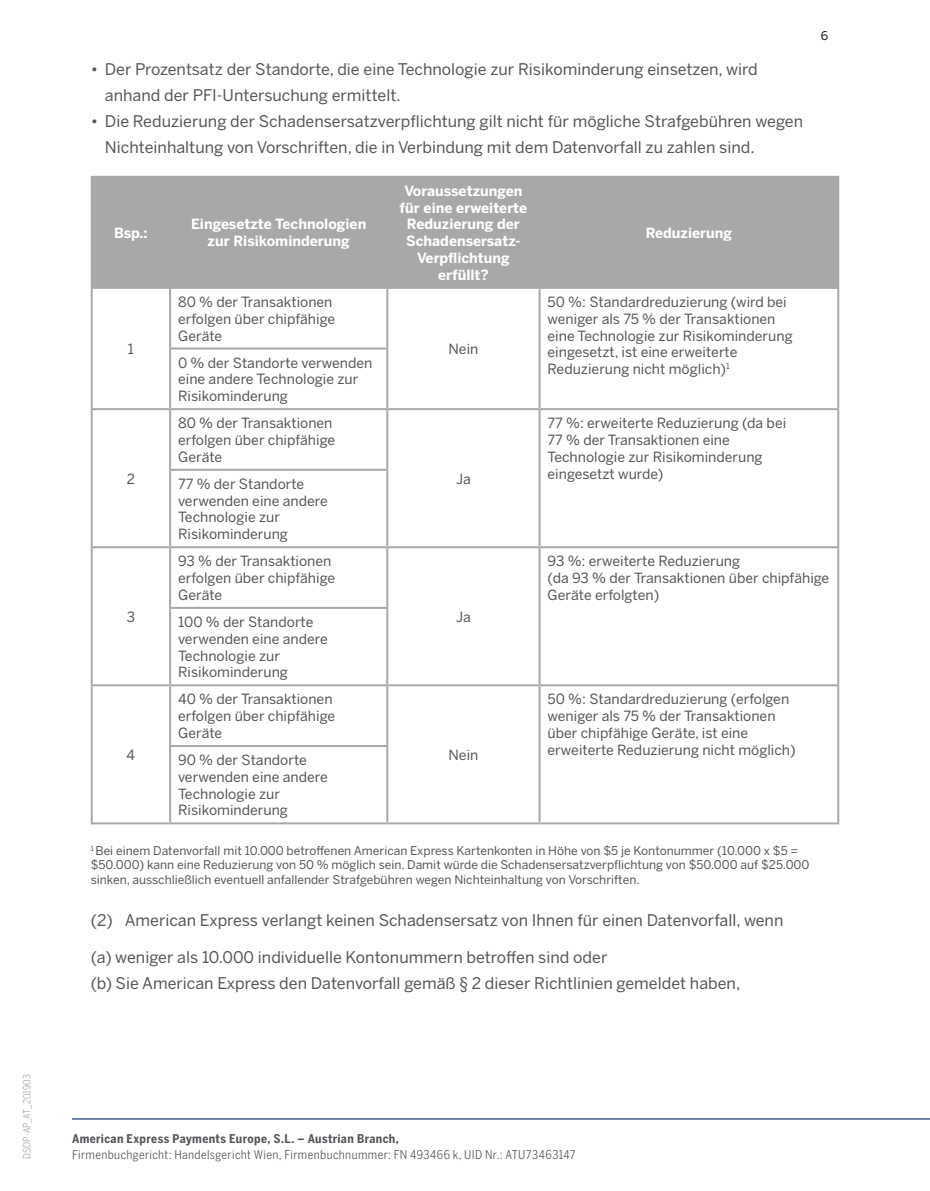
<style>
.page{position:relative;width:930px;height:1191px;background:#fff}
.page>*{position:absolute;margin:0;border:0;box-sizing:border-box;transform-origin:0 0}
.t1{font:16px/26px "Benton Sans";color:#54565a}
.t2{font:14px/16.8px "Benton Sans";color:#54565a}
.t3{font:700 14px/16.8px "Benton Sans";color:#fff;text-align:center}
.t4{font:12px/14.4px "Benton Sans";color:#54565a}
.t5{font:12px "Benton Sans Cond";letter-spacing:.03em;color:#54565a}
.t6{font:700 12px "Benton Sans Cond";letter-spacing:.03em;color:#54565a}
.t7{font:12px "Benton Sans";color:#181716}
.t8{font:10px "Benton Sans Cond";letter-spacing:.015em;color:#a7a8a9}
.t9{font:8.2px "Benton Sans";color:#54565a}
</style>
<div class="page">
<div style="left:93px;top:178px;width:744px;height:109px;background:#a7a8a9"></div>
<hr style="left:91px;top:178px;width:2px;height:109px;background:#a7a8a9">
<hr style="left:91px;top:176px;width:79px;height:2px;background:#a7a8a9">
<hr style="left:170px;top:176px;width:217px;height:2px;background:#a7a8a9">
<hr style="left:387px;top:176px;width:152px;height:2px;background:#a7a8a9">
<hr style="left:539px;top:176px;width:300px;height:2px;background:#a7a8a9">
<hr style="left:169px;top:178px;width:2px;height:109px;background:#a7a8a9">
<hr style="left:386px;top:178px;width:2px;height:109px;background:#a7a8a9">
<hr style="left:538px;top:178px;width:2px;height:109px;background:#a7a8a9">
<hr style="left:837px;top:178px;width:2px;height:109px;background:#a7a8a9">
<hr style="left:91px;top:289px;width:2px;height:59px;background:#a7a8a9">
<hr style="left:91px;top:348px;width:2px;height:60px;background:#a7a8a9">
<hr style="left:91px;top:287px;width:79px;height:2px;background:#a7a8a9">
<hr style="left:169px;top:289px;width:2px;height:58px;background:#a7a8a9">
<hr style="left:170px;top:287px;width:217px;height:2px;background:#a7a8a9">
<hr style="left:386px;top:289px;width:2px;height:58px;background:#a7a8a9">
<hr style="left:387px;top:287px;width:152px;height:2px;background:#a7a8a9">
<hr style="left:538px;top:289px;width:2px;height:59px;background:#a7a8a9">
<hr style="left:538px;top:348px;width:2px;height:60px;background:#a7a8a9">
<hr style="left:539px;top:287px;width:300px;height:2px;background:#a7a8a9">
<hr style="left:837px;top:289px;width:2px;height:59px;background:#a7a8a9">
<hr style="left:837px;top:348px;width:2px;height:60px;background:#a7a8a9">
<hr style="left:169px;top:349px;width:2px;height:59px;background:#a7a8a9">
<hr style="left:169px;top:347px;width:219px;height:2px;background:#a7a8a9">
<hr style="left:386px;top:349px;width:2px;height:59px;background:#a7a8a9">
<hr style="left:91px;top:410px;width:2px;height:60px;background:#a7a8a9">
<hr style="left:91px;top:470px;width:2px;height:76px;background:#a7a8a9">
<hr style="left:91px;top:548px;width:2px;height:60px;background:#a7a8a9">
<hr style="left:91px;top:608px;width:2px;height:76px;background:#a7a8a9">
<hr style="left:91px;top:686px;width:2px;height:60px;background:#a7a8a9">
<hr style="left:91px;top:746px;width:2px;height:76px;background:#a7a8a9">
<hr style="left:91px;top:408px;width:79px;height:2px;background:#a7a8a9">
<hr style="left:91px;top:546px;width:79px;height:2px;background:#a7a8a9">
<hr style="left:91px;top:684px;width:79px;height:2px;background:#a7a8a9">
<hr style="left:91px;top:822px;width:79px;height:2px;background:#a7a8a9">
<hr style="left:169px;top:410px;width:2px;height:59px;background:#a7a8a9">
<hr style="left:169px;top:471px;width:2px;height:75px;background:#a7a8a9">
<hr style="left:169px;top:548px;width:2px;height:59px;background:#a7a8a9">
<hr style="left:169px;top:609px;width:2px;height:75px;background:#a7a8a9">
<hr style="left:169px;top:686px;width:2px;height:59px;background:#a7a8a9">
<hr style="left:169px;top:747px;width:2px;height:75px;background:#a7a8a9">
<hr style="left:170px;top:408px;width:217px;height:2px;background:#a7a8a9">
<hr style="left:169px;top:469px;width:219px;height:2px;background:#a7a8a9">
<hr style="left:170px;top:546px;width:217px;height:2px;background:#a7a8a9">
<hr style="left:169px;top:607px;width:219px;height:2px;background:#a7a8a9">
<hr style="left:170px;top:684px;width:217px;height:2px;background:#a7a8a9">
<hr style="left:169px;top:745px;width:219px;height:2px;background:#a7a8a9">
<hr style="left:170px;top:822px;width:217px;height:2px;background:#a7a8a9">
<hr style="left:386px;top:410px;width:2px;height:59px;background:#a7a8a9">
<hr style="left:386px;top:471px;width:2px;height:75px;background:#a7a8a9">
<hr style="left:386px;top:548px;width:2px;height:59px;background:#a7a8a9">
<hr style="left:386px;top:609px;width:2px;height:75px;background:#a7a8a9">
<hr style="left:386px;top:686px;width:2px;height:59px;background:#a7a8a9">
<hr style="left:386px;top:747px;width:2px;height:75px;background:#a7a8a9">
<hr style="left:387px;top:408px;width:152px;height:2px;background:#a7a8a9">
<hr style="left:387px;top:546px;width:152px;height:2px;background:#a7a8a9">
<hr style="left:387px;top:684px;width:152px;height:2px;background:#a7a8a9">
<hr style="left:387px;top:822px;width:152px;height:2px;background:#a7a8a9">
<hr style="left:538px;top:410px;width:2px;height:60px;background:#a7a8a9">
<hr style="left:538px;top:470px;width:2px;height:76px;background:#a7a8a9">
<hr style="left:538px;top:548px;width:2px;height:60px;background:#a7a8a9">
<hr style="left:538px;top:608px;width:2px;height:76px;background:#a7a8a9">
<hr style="left:538px;top:686px;width:2px;height:60px;background:#a7a8a9">
<hr style="left:538px;top:746px;width:2px;height:76px;background:#a7a8a9">
<hr style="left:539px;top:408px;width:300px;height:2px;background:#a7a8a9">
<hr style="left:837px;top:410px;width:2px;height:60px;background:#a7a8a9">
<hr style="left:837px;top:470px;width:2px;height:76px;background:#a7a8a9">
<hr style="left:837px;top:548px;width:2px;height:60px;background:#a7a8a9">
<hr style="left:837px;top:608px;width:2px;height:76px;background:#a7a8a9">
<hr style="left:837px;top:686px;width:2px;height:60px;background:#a7a8a9">
<hr style="left:837px;top:746px;width:2px;height:76px;background:#a7a8a9">
<hr style="left:539px;top:546px;width:300px;height:2px;background:#a7a8a9">
<hr style="left:539px;top:684px;width:300px;height:2px;background:#a7a8a9">
<hr style="left:539px;top:822px;width:300px;height:2px;background:#a7a8a9">
<hr style="left:72px;top:1118px;width:858px;height:1px;background:#0e2e72">
<p class="t8" style="left:21px;top:1159px;width:87px;rotate:-90deg">DSOP-AP_AT_201903</p>
<p class="t1" style="left:105px;top:56px;width:654px;text-indent:-14px">• Der Prozentsatz der Standorte, die eine Technologie zur Risikominderung einsetzen, wird anhand der PFI-Untersuchung ermittelt.</p>
<p class="t1" style="left:105px;top:108px;width:700px;text-indent:-14px">• Die Reduzierung der Schadensersatzverpflichtung gilt nicht für mögliche Strafgebühren wegen<br>Nichteinhaltung von Vorschriften, die in Verbindung mit dem Datenvorfall zu zahlen sind.</p>
<p class="t3" style="left:114px;top:224px;width:35px">Bsp.:</p>
<p class="t3" style="left:191px;top:216px;width:177px">Eingesetzte Technologien zur Risikominderung</p>
<p class="t3" style="left:399px;top:182px;width:129px">Voraussetzungen für eine erweiterte<br>Reduzierung der<br>Schadensersatz-<br>Verpflichtung erfüllt?</p>
<p class="t3" style="left:646px;top:224px;width:88px">Reduzierung</p>
<p class="t2" style="left:128px;top:340px;width:8px">1</p>
<p class="t2" style="left:127px;top:470px;width:10px">2</p>
<p class="t2" style="left:178px;top:293px;width:159px">80 % der Transaktionen erfolgen über chipfähige<br>Geräte</p>
<p class="t2" style="left:547px;top:293px;width:247px">50 %: Standardreduzierung (wird bei weniger als 75 % der Transaktionen eine Technologie zur Risikominderung eingesetzt, ist eine erweiterte Reduzierung nicht möglich)</p>
<p class="t2" style="left:448px;top:340px;width:31px">Nein</p>
<p class="t2" style="left:178px;top:354px;width:196px">0 % der Standorte verwenden</p>
<p class="t9" style="left:726px;top:361px;width:5px">1</p>
<p class="t2" style="left:178px;top:371px;width:182px">eine andere Technologie zur<br>Risikominderung</p>
<p class="t2" style="left:178px;top:414px;width:159px">80 % der Transaktionen erfolgen über chipfähige<br>Geräte</p>
<p class="t2" style="left:178px;top:475px;width:151px">77 % der Standorte verwenden eine andere<br>Technologie zur<br>Risikominderung</p>
<p class="t2" style="left:456px;top:470px;width:16px">Ja</p>
<p class="t2" style="left:547px;top:414px;width:240px">77 %: erweiterte Reduzierung (da bei<br>77 % der Transaktionen eine<br>Technologie zur Risikominderung eingesetzt wurde)</p>
<p class="t7" style="left:821px;top:28px;width:9px">6</p>
<p class="t2" style="left:127px;top:608px;width:10px">3</p>
<p class="t2" style="left:178px;top:552px;width:159px">93 % der Transaktionen erfolgen über chipfähige<br>Geräte</p>
<p class="t2" style="left:178px;top:613px;width:151px">100 % der Standorte verwenden eine andere<br>Technologie zur<br>Risikominderung</p>
<p class="t2" style="left:456px;top:608px;width:16px">Ja</p>
<p class="t2" style="left:547px;top:552px;width:283px">93 %: erweiterte Reduzierung<br>(da 93 % der Transaktionen über chipfähige<br>Geräte erfolgten)</p>
<p class="t2" style="left:547px;top:690px;width:250px">50 %: Standardreduzierung (erfolgen weniger als 75 % der Transaktionen über chipfähige Geräte, ist eine erweiterte Reduzierung nicht möglich)</p>
<p class="t2" style="left:178px;top:690px;width:159px">40 % der Transaktionen erfolgen über chipfähige<br>Geräte</p>
<p class="t2" style="left:127px;top:746px;width:10px">4</p>
<p class="t2" style="left:448px;top:746px;width:31px">Nein</p>
<p class="t2" style="left:178px;top:751px;width:151px">90 % der Standorte verwenden eine andere<br>Technologie zur<br>Risikominderung</p>
<p class="t4" style="left:91px;top:843px;width:720px"><sup>1</sup> Bei einem Datenvorfall mit 10.000 betroffenen American Express Kartenkonten in Höhe von $5 je Kontonummer (10.000 x $5 = $50.000) kann eine Reduzierung von 50 % möglich sein. Damit würde die Schadensersatzverpflichtung von $50.000 auf $25.000 sinken, ausschließlich eventuell anfallender Strafgebühren wegen Nichteinhaltung von Vorschriften.</p>
<p class="t1" style="left:91px;top:906px;width:694px">(2) American Express verlangt keinen Schadensersatz von Ihnen für einen Datenvorfall, wenn</p>
<p class="t1" style="left:91px;top:944px;width:651px">(a) weniger als 10.000 individuelle Kontonummern betroffen sind oder<br>(b) Sie American Express den Datenvorfall gemäß § 2 dieser Richtlinien gemeldet haben,</p>
<p class="t6" style="left:72px;top:1131px;width:328px">American Express Payments Europe, S.L. – Austrian Branch,</p>
<p class="t5" style="left:72px;top:1147px;width:505px">Firmenbuchgericht: Handelsgericht Wien, Firmenbuchnummer: FN 493466 k, UID Nr.: ATU73463147</p>
</div>
